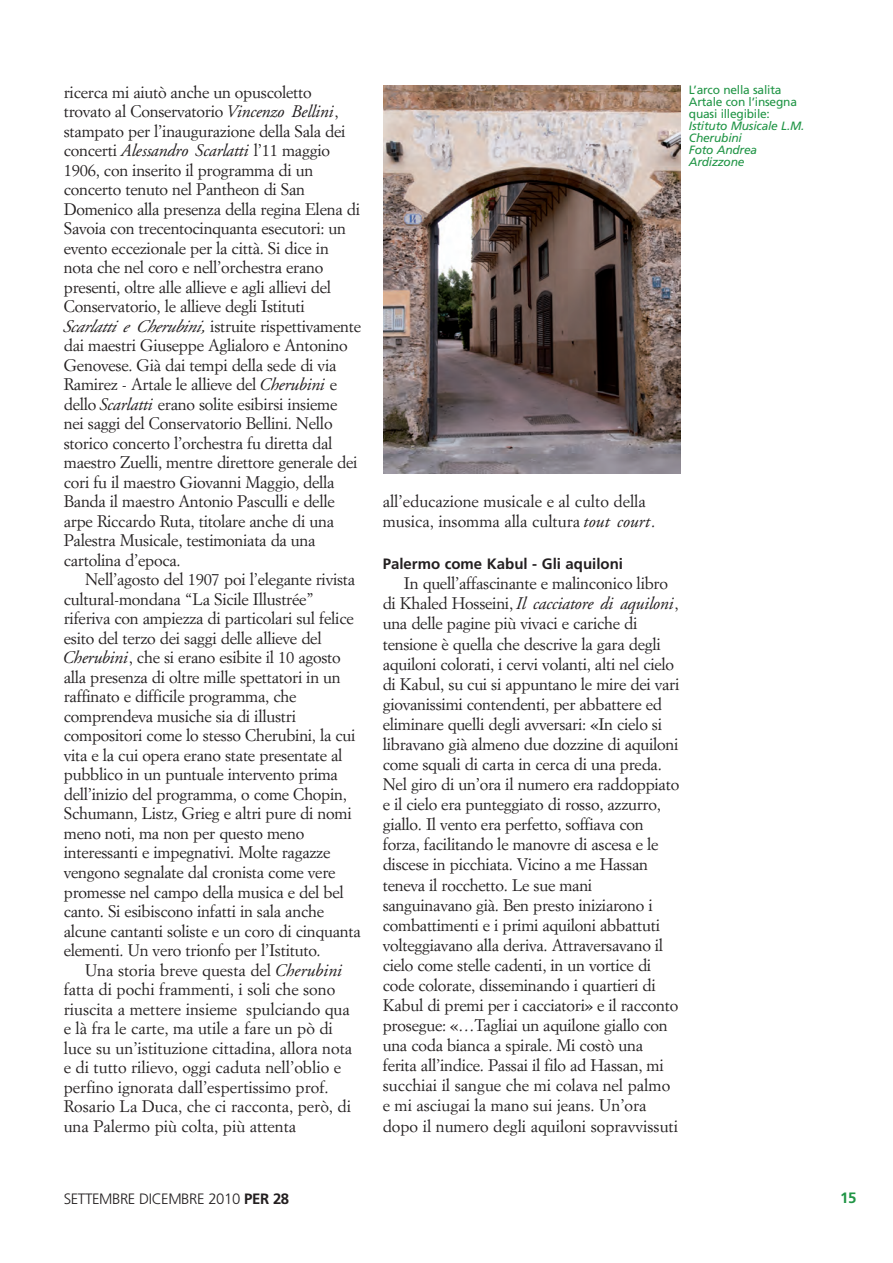
<style>
.page{position:relative;width:893px;height:1263px;background:#fff}
.page>*{position:absolute;margin:0;border:0;box-sizing:border-box;transform-origin:0 0}
.t1{font:16.5px/19.5px "Simoncini Garamond";letter-spacing:-.015em;color:#231f20}
.t2{font:16.5px "Simoncini Garamond Uni Italic";letter-spacing:-.015em;color:#231f20}
.t3{font:700 15px "Frutiger";color:#231f20}
.t4{font:300 15px "Frutiger";letter-spacing:-.03em;color:#231f20}
.t5{font:700 15px "Frutiger";color:#219546}
.t6{font:12px/12px "Frutiger";letter-spacing:-.015em;color:#219546}
.t7{font:italic 12px/12px "Frutiger";letter-spacing:-.015em;color:#219546}
.s1{font-family:"Simoncini Garamond Uni Italic"}
.s2{font-family:"Simoncini Garamond"}
.s3{font-family:"Simoncini Garamond Uni Italic";font-style:italic}
.s4{font-weight:700}
</style>
<div class="page">
<img style="left:383px;top:85px;width:297px;height:388px">
<p class="t1" style="left:64px;top:83px;width:283px">ricerca mi aiutò anche un opuscoletto trovato al Conservatorio <span class="s1">Vincenzo Bellini</span>, stampato per l’inaugurazione della Sala dei</p>
<p class="t2" style="left:64px;top:141px;width:268px"><span class="s2">concerti</span> Alessandro Scarlatti <span class="s2">l’11 maggio</span></p>
<p class="t1" style="left:64px;top:161px;width:299px">1906, con inserito il programma di un concerto tenuto nel Pantheon di San Domenico alla presenza della regina Elena di Savoia con trecentocinquanta esecutori: un evento eccezionale per la città. Si dice in nota che nel coro e nell’orchestra erano presenti, oltre alle allieve e agli allievi del Conservatorio, le allieve degli Istituti <span class="s3">Scarlatti e Cherubini,</span> istruite rispettivamente dai maestri Giuseppe Aglialoro e Antonino Genovese. Già dai tempi della sede di via Ramirez - Artale le allieve del <span class="s1">Cherubini</span> e dello <span class="s1">Scarlatti</span> erano solite esibirsi insieme nei saggi del Conservatorio Bellini. Nello storico concerto l’orchestra fu diretta dal maestro Zuelli, mentre direttore generale dei cori fu il maestro Giovanni Maggio, della Banda il maestro Antonio Pasculli e delle arpe Riccardo Ruta, titolare anche di una Palestra Musicale, testimoniata da una cartolina d’epoca.</p>
<p class="t1" style="left:64px;top:571px;width:298px;text-indent:21px">Nell’agosto del 1907 poi l’elegante rivista cultural-mondana “La Sicile Illustrée” riferiva con ampiezza di particolari sul felice esito del terzo dei saggi delle allieve del <span class="s1">Cherubini</span>, che si erano esibite il 10 agosto alla presenza di oltre mille spettatori in un raffinato e difficile programma, che comprendeva musiche sia di illustri compositori come lo stesso Cherubini, la cui vita e la cui opera erano state presentate al pubblico in un puntuale intervento prima dell’inizio del programma, o come Chopin, Schumann, Listz, Grieg e altri pure di nomi meno noti, ma non per questo meno interessanti e impegnativi. Molte ragazze vengono segnalate dal cronista come vere promesse nel campo della musica e del bel canto. Si esibiscono infatti in sala anche alcune cantanti soliste e un coro di cinquanta elementi. Un vero trionfo per l’Istituto.</p>
<p class="t1" style="left:64px;top:961px;width:290px;text-indent:21px">Una storia breve questa del <span class="s1">Cherubini </span>fatta di pochi frammenti, i soli che sono riuscita a mettere insieme spulciando qua e là fra le carte, ma utile a fare un pò di luce su un’istituzione cittadina, allora nota e di tutto rilievo, oggi caduta nell’oblio e perfino ignorata dall’espertissimo prof.<br>Rosario La Duca, che ci racconta, però, di una Palermo più colta, più attenta</p>
<p class="t6" style="left:689px;top:85px;width:110px">L’arco nella salita<br>Artale con l’insegna quasi illegibile:</p>
<p class="t7" style="left:689px;top:121px;width:117px">Istituto Musicale L.M.<br>Cherubini<br>Foto Andrea<br>Ardizzone</p>
<p class="t1" style="left:383px;top:492px;width:274px;line-height:20.1px">all’educazione musicale e al culto della musica, insomma alla cultura <span class="s1">tout court</span>.</p>
<p class="t3" style="left:383px;top:558px;width:242px">Palermo come Kabul - Gli aquiloni</p>
<p class="t1" style="left:404px;top:575px;width:266px">In quell’affascinante e malinconico libro</p>
<p class="t2" style="left:383px;top:594px;width:297px"><span class="s2">di Khaled Hosseini,</span> Il cacciatore di aquiloni<span class="s2">,</span></p>
<p class="t1" style="left:383px;top:615px;width:298px;line-height:20.1px">una delle pagine più vivaci e cariche di tensione è quella che descrive la gara degli aquiloni colorati, i cervi volanti, alti nel cielo di Kabul, su cui si appuntano le mire dei vari giovanissimi contendenti, per abbattere ed eliminare quelli degli avversari: «In cielo si libravano già almeno due dozzine di aquiloni come squali di carta in cerca di una preda.<br>Nel giro di un’ora il numero era raddoppiato e il cielo era punteggiato di rosso, azzurro, giallo. Il vento era perfetto, soffiava con forza, facilitando le manovre di ascesa e le discese in picchiata. Vicino a me Hassan teneva il rocchetto. Le sue mani sanguinavano già. Ben presto iniziarono i combattimenti e i primi aquiloni abbattuti volteggiavano alla deriva. Attraversavano il cielo come stelle cadenti, in un vortice di code colorate, disseminando i quartieri di Kabul di premi per i cacciatori» e il racconto prosegue: «…Tagliai un aquilone giallo con una coda bianca a spirale. Mi costò una ferita all’indice. Passai il filo ad Hassan, mi succhiai il sangue che mi colava nel palmo e mi asciugai la mano sui jeans. Un’ora dopo il numero degli aquiloni sopravvissuti</p>
<p class="t4" style="left:64px;top:1192px;width:227px">SETTEMBRE DICEMBRE 2010 <span class="s4">PER 28</span></p>
<p class="t5" style="left:840px;top:1192px;width:18px">15</p>
</div>
